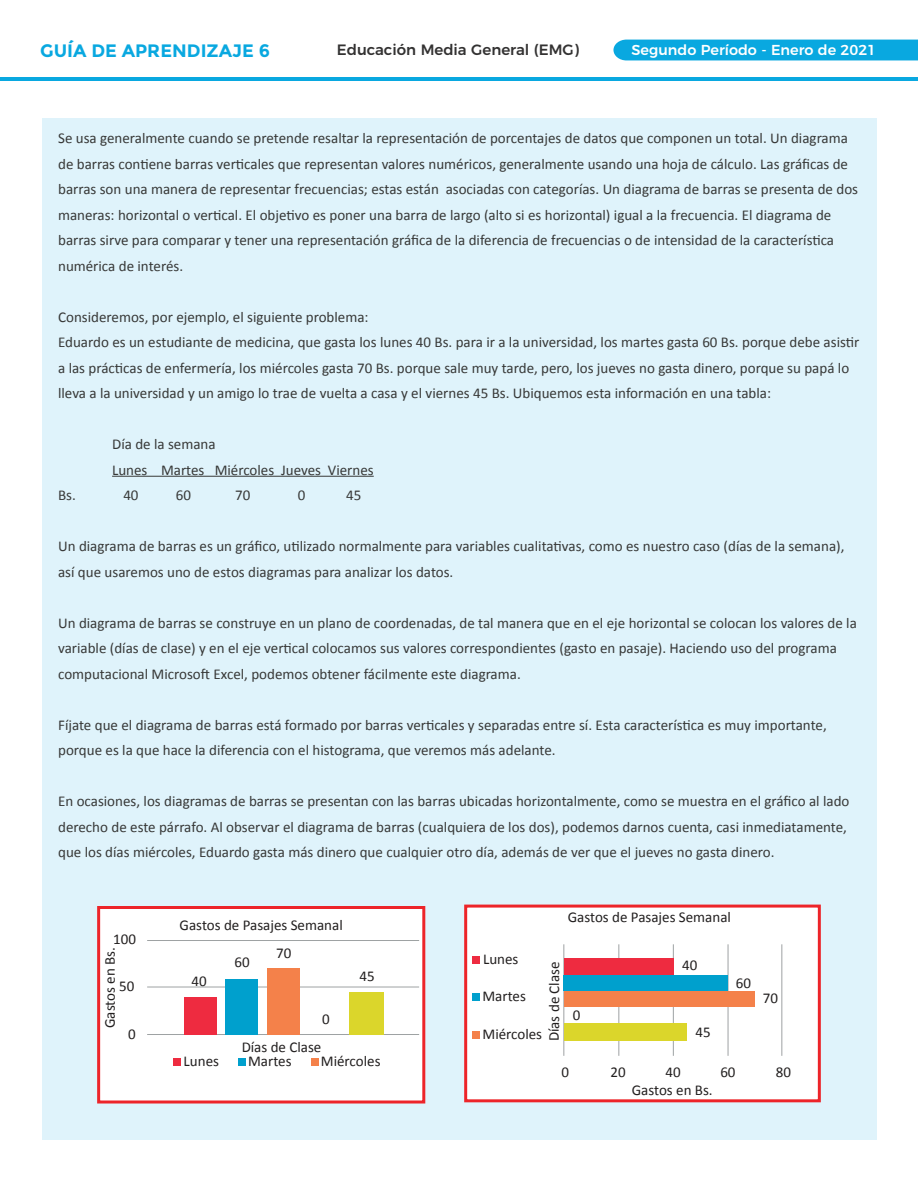
<style>
.page{position:relative;width:918px;height:1188px;background:#fff}
.page>*{position:absolute;margin:0;border:0;box-sizing:border-box;transform-origin:0 0}
.t1{font:700 18px "Montserrat";color:#09a8e0}
.t2{font:15px/25.5px "Calibri";color:#373837}
.t3{font:15px "Calibri";color:#221f1f}
.t4{font:500 15px "Montserrat";color:#333232}
.t5{font:500 14.4px "Montserrat";color:#fff}
</style>
<div class="page">
<div style="left:43px;top:119px;width:834px;height:1021px;background:#dff3fb"></div>
<hr style="left:112px;top:476px;width:262px;height:1px;background:#373837">
<div style="left:613px;top:40px;width:305px;height:20px;background:#09a8e0"></div>
<hr style="left:0;top:78px;width:918px;height:3px;background:#09a8e0">
<div style="left:97px;top:906px;width:328px;height:198px;background:#fff;border:3px solid #ed2429"></div>
<hr style="left:147px;top:940px;width:272px;height:1px;background:#9ea2a3">
<hr style="left:147px;top:987px;width:272px;height:1px;background:#9ea2a3">
<hr style="left:147px;top:1034px;width:272px;height:1px;background:#9ea2a3">
<div style="left:184px;top:997px;width:33px;height:38px;background:#ee2b40"></div>
<div style="left:225px;top:979px;width:33px;height:56px;background:#00a0cd"></div>
<div style="left:267px;top:969px;width:33px;height:66px;background:#f4814a"></div>
<div style="left:350px;top:992px;width:34px;height:43px;background:#dbd62b"></div>
<div style="left:173px;top:1059px;width:7px;height:7px;background:#ee2b40"></div>
<div style="left:238px;top:1059px;width:8px;height:7px;background:#00a0cd"></div>
<div style="left:311px;top:1059px;width:8px;height:7px;background:#f4814a"></div>
<div style="left:464px;top:905px;width:357px;height:197px;background:#fff;border:3px solid #ed2429"></div>
<hr style="left:563px;top:944px;width:1px;height:112px;background:#9ea2a3">
<hr style="left:673px;top:944px;width:1px;height:112px;background:#9ea2a3">
<hr style="left:618px;top:944px;width:1px;height:112px;background:#9ea2a3">
<hr style="left:728px;top:944px;width:1px;height:112px;background:#9ea2a3">
<hr style="left:781px;top:944px;width:1px;height:112px;background:#9ea2a3">
<div style="left:564px;top:958px;width:109px;height:17px;background:#ee2b40"></div>
<div style="left:564px;top:975px;width:164px;height:16px;background:#00a0cd"></div>
<div style="left:564px;top:991px;width:190px;height:16px;background:#f4814a"></div>
<div style="left:564px;top:1024px;width:122px;height:17px;background:#dbd62b"></div>
<div style="left:472px;top:956px;width:8px;height:8px;background:#ee2b40"></div>
<div style="left:472px;top:993px;width:8px;height:8px;background:#00a0cd"></div>
<div style="left:472px;top:1031px;width:8px;height:8px;background:#f4814a"></div>
<p class="t1" style="left:40px;top:41px;width:231px">GUÍA DE APRENDIZAJE 6</p>
<p class="t4" style="left:337px;top:44px;width:244px">Educación Media General (EMG)</p>
<p class="t5" style="left:632px;top:44px;width:246px">Segundo Período - Enero de 2021</p>
<p class="t2" style="left:58px;top:125px;width:802px">Se usa generalmente cuando se pretende resaltar la representación de porcentajes de datos que componen un total. Un diagrama de barras contiene barras verticales que representan valores numéricos, generalmente usando una hoja de cálculo. Las gráficas de barras son una manera de representar frecuencias; estas están asociadas con categorías. Un diagrama de barras se presenta de dos maneras: horizontal o vertical. El objetivo es poner una barra de largo (alto si es horizontal) igual a la frecuencia. El diagrama de barras sirve para comparar y tener una representación gráfica de la diferencia de frecuencias o de intensidad de la característica numérica de interés.</p>
<p class="t2" style="left:58px;top:304px;width:803px">Consideremos, por ejemplo, el siguiente problema:<br>Eduardo es un estudiante de medicina, que gasta los lunes 40 Bs. para ir a la universidad, los martes gasta 60 Bs. porque debe asistir a las prácticas de enfermería, los miércoles gasta 70 Bs. porque sale muy tarde, pero, los jueves no gasta dinero, porque su papá lo lleva a la universidad y un amigo lo trae de vuelta a casa y el viernes 45 Bs. Ubiquemos esta información en una tabla:</p>
<p class="t2" style="left:112px;top:431px;width:263px">Día de la semana<br>Lunes Martes Miércoles Jueves Viernes</p>
<p class="t2" style="left:58px;top:482px;width:19px">Bs.</p>
<p class="t2" style="left:123px;top:482px;width:17px">40</p>
<p class="t2" style="left:176px;top:482px;width:17px">60</p>
<p class="t2" style="left:235px;top:482px;width:17px">70</p>
<p class="t2" style="left:298px;top:482px;width:9px">0</p>
<p class="t2" style="left:346px;top:482px;width:17px">45</p>
<p class="t2" style="left:58px;top:533px;width:788px">Un diagrama de barras es un gráfico, utilizado normalmente para variables cualitativas, como es nuestro caso (días de la semana), así que usaremos uno de estos diagramas para analizar los datos.</p>
<p class="t2" style="left:58px;top:610px;width:800px">Un diagrama de barras se construye en un plano de coordenadas, de tal manera que en el eje horizontal se colocan los valores de la variable (días de clase) y en el eje vertical colocamos sus valores correspondientes (gasto en pasaje). Haciendo uso del programa computacional Microsoft Excel, podemos obtener fácilmente este diagrama.</p>
<p class="t2" style="left:58px;top:712px;width:770px">Fíjate que el diagrama de barras está formado por barras verticales y separadas entre sí. Esta característica es muy importante, porque es la que hace la diferencia con el histograma, que veremos más adelante.</p>
<p class="t2" style="left:58px;top:788px;width:793px">En ocasiones, los diagramas de barras se presentan con las barras ubicadas horizontalmente, como se muestra en el gráfico al lado derecho de este párrafo. Al observar el diagrama de barras (cualquiera de los dos), podemos darnos cuenta, casi inmediatamente, que los días miércoles, Eduardo gasta más dinero que cualquier otro día, además de ver que el jueves no gasta dinero.</p>
<p class="t3" style="left:113px;top:930px;width:24px">100</p>
<p class="t3" style="left:119px;top:976px;width:17px">50</p>
<p class="t3" style="left:128px;top:1025px;width:9px">0</p>
<p class="t3" style="left:100px;top:1028px;width:82px;rotate:-90deg">Gastos en Bs.</p>
<p class="t3" style="left:180px;top:915px;width:165px">Gastos de Pasajes Semanal</p>
<p class="t3" style="left:191px;top:972px;width:17px">40</p>
<p class="t3" style="left:235px;top:953px;width:17px">60</p>
<p class="t3" style="left:276px;top:944px;width:17px">70</p>
<p class="t3" style="left:322px;top:1010px;width:9px">0</p>
<p class="t3" style="left:242px;top:1037px;width:81px">Días de Clase</p>
<p class="t3" style="left:360px;top:966px;width:17px">45</p>
<p class="t3" style="left:184px;top:1052px;width:37px">Lunes</p>
<p class="t3" style="left:248px;top:1052px;width:45px">Martes</p>
<p class="t3" style="left:321px;top:1052px;width:61px">Miércoles</p>
<p class="t3" style="left:568px;top:907px;width:165px">Gastos de Pasajes Semanal</p>
<p class="t3" style="left:483px;top:950px;width:37px">Lunes</p>
<p class="t3" style="left:482px;top:987px;width:45px">Martes</p>
<p class="t3" style="left:483px;top:1025px;width:61px">Miércoles</p>
<p class="t3" style="left:545px;top:1041px;width:81px;rotate:-90deg">Días de Clase</p>
<p class="t3" style="left:573px;top:1006px;width:9px">0</p>
<p class="t3" style="left:682px;top:956px;width:17px">40</p>
<p class="t3" style="left:696px;top:1022px;width:17px">45</p>
<p class="t3" style="left:736px;top:974px;width:17px">60</p>
<p class="t3" style="left:763px;top:989px;width:17px">70</p>
<p class="t3" style="left:561px;top:1062px;width:9px">0</p>
<p class="t3" style="left:776px;top:1062px;width:17px">80</p>
<p class="t3" style="left:611px;top:1062px;width:17px">20</p>
<p class="t3" style="left:720px;top:1062px;width:17px">60</p>
<p class="t3" style="left:666px;top:1062px;width:17px">40</p>
<p class="t3" style="left:632px;top:1081px;width:82px">Gastos en Bs.</p>
</div>
